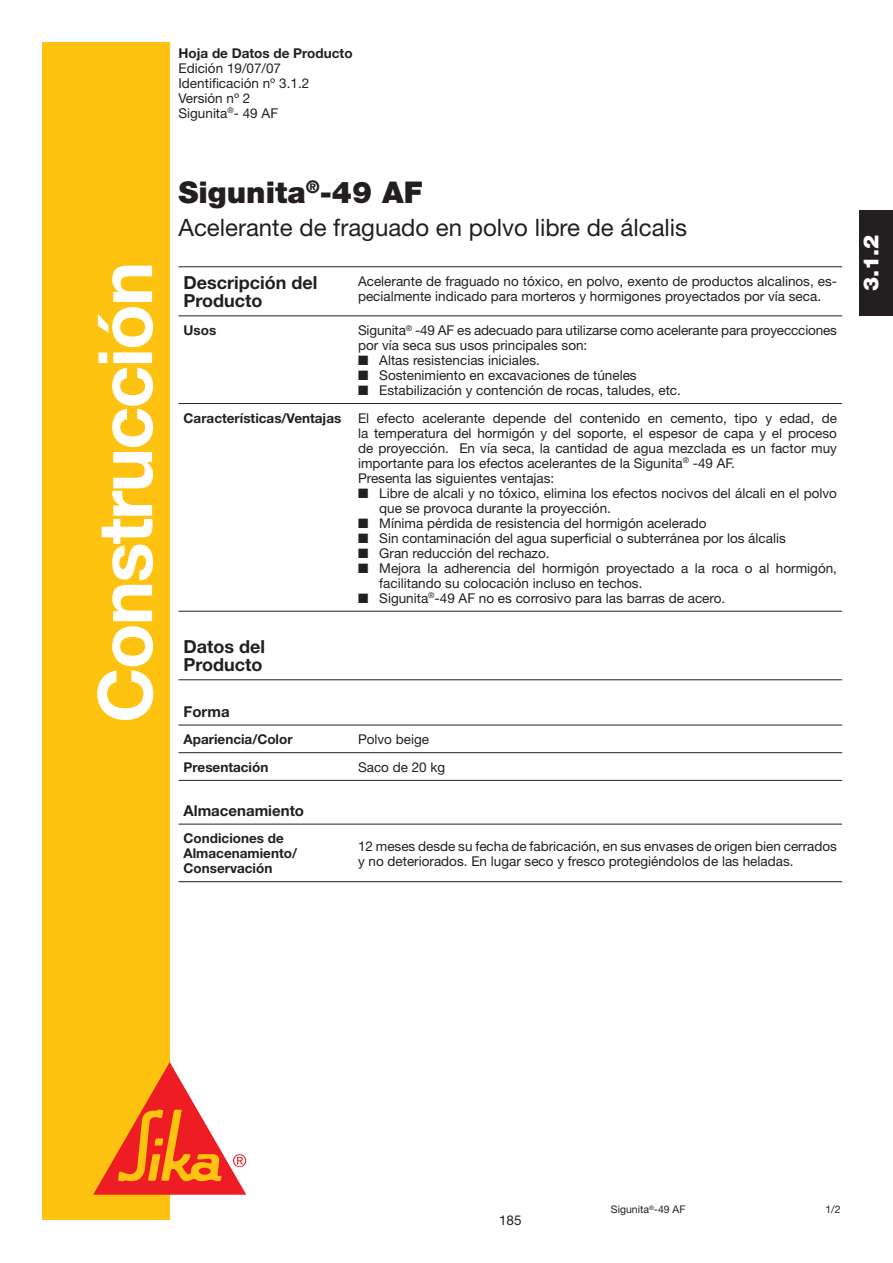
<style>
.page{position:relative;width:893px;height:1263px;background:#fff}
.page>*{position:absolute;margin:0;border:0;box-sizing:border-box;transform-origin:0 0}
.t1{font:700 75px "Helvetica Neue";letter-spacing:-.025em;color:#fff}
.t2{font:900 30px "Helvetica Neue";color:#231f20}
.t3{font:24px "Helvetica Neue";color:#231f20}
.t4{font:900 21px "Helvetica Neue";color:#fff}
.t5{font:700 18px/18px "Helvetica Neue";color:#231f20}
.t6{font:700 15px "Helvetica Neue";color:#231f20}
.t7{font:13.5px/15px "Helvetica Neue";color:#231f20}
.t8{font:700 13.5px/15px "Helvetica Neue";color:#231f20}
.t9{font:10.5px "Helvetica Neue";color:#231f20}
.s1{font-weight:700}
</style>
<div class="page">
<div style="left:42px;top:43px;width:128px;height:1177px;background:#fec210"></div>
<svg style="left:93px;top:1062px;width:153px;height:133px"></svg>
<hr style="left:178px;top:266px;width:664px;height:1px;background:#231f20">
<hr style="left:178px;top:315px;width:664px;height:1px;background:#231f20">
<hr style="left:178px;top:403px;width:664px;height:1px;background:#231f20">
<hr style="left:178px;top:611px;width:664px;height:1px;background:#231f20">
<hr style="left:178px;top:679px;width:664px;height:1px;background:#231f20">
<hr style="left:178px;top:725px;width:664px;height:1px;background:#231f20">
<hr style="left:178px;top:752px;width:664px;height:1px;background:#231f20">
<hr style="left:178px;top:780px;width:664px;height:1px;background:#231f20">
<hr style="left:178px;top:824px;width:664px;height:1px;background:#231f20">
<hr style="left:178px;top:881px;width:175px;height:1px;background:#231f20">
<hr style="left:353px;top:881px;width:489px;height:1px;background:#231f20">
<div style="left:859px;top:211px;width:33px;height:105px;background:#231f20"></div>
<h1 class="t1" style="left:99px;top:723px;width:463px;rotate:-90deg">Construcción</h1>
<p class="t8" style="left:178px;top:47px;width:176px">Hoja de Datos de Producto</p>
<p class="t7" style="left:178px;top:62px;width:132px">Edición 19/07/07<br>Identificación nº 3.1.2<br>Versión nº 2<br>Sigunita<sup>®</sup>- 49 AF</p>
<h2 class="t2" style="left:178px;top:182px;width:246px">Sigunita<sup>®</sup>-49 AF</h2>
<h3 class="t3" style="left:178px;top:219px;width:510px">Acelerante de fraguado en polvo libre de álcalis</h3>
<h3 class="t5" style="left:183px;top:276px;width:135px">Descripción del<br>Producto</h3>
<p class="t7" style="left:358px;top:275px;width:480px">Acelerante de fraguado no tóxico, en polvo, exento de productos alcalinos, es&shy;pecialmente indicado para morteros y hormigones proyectados por vía seca.</p>
<p class="t8" style="left:183px;top:324px;width:34px">Usos</p>
<p class="t7" style="left:358px;top:324px;width:480px">Sigunita<sup>®</sup> -49 AF es adecuado para utilizarse como acelerante para proyeccciones por vía seca sus usos principales son:</p>
<p class="t7" style="left:358px;top:354px;width:183px">■ Altas resistencias iniciales.</p>
<p class="t7" style="left:358px;top:369px;width:280px">■ Sostenimiento en excavaciones de túneles</p>
<p class="t7" style="left:183px;top:378px;width:655px;line-height:27.6px;text-indent:174px">■ Estabilización y contención de rocas, taludes, etc.<br><span class="s1">Características/Ventajas</span> El efecto acelerante depende del contenido en cemento, tipo y edad, de</p>
<p class="t7" style="left:358px;top:427px;width:480px">la temperatura del hormigón y del soporte, el espesor de capa y el proceso de proyección. En vía seca, la cantidad de agua mezclada es un factor muy importante para los efectos acelerantes de la Sigunita<sup>®</sup> -49 AF.<br>Presenta las siguientes ventajas:</p>
<p class="t7" style="left:379px;top:487px;width:459px;text-indent:-21px">■ Libre de alcali y no tóxico, elimina los efectos nocivos del álcali en el polvo que se provoca durante la proyección.</p>
<p class="t7" style="left:358px;top:517px;width:350px">■ Mínima pérdida de resistencia del hormigón acelerado</p>
<p class="t7" style="left:358px;top:532px;width:429px">■ Sin contaminación del agua superficial o subterránea por los álcalis</p>
<p class="t7" style="left:358px;top:547px;width:193px">■ Gran reducción del rechazo.</p>
<p class="t7" style="left:379px;top:562px;width:459px;text-indent:-21px">■ Mejora la adherencia del hormigón proyectado a la roca o al hormigón, facilitando su colocación incluso en techos.</p>
<p class="t7" style="left:358px;top:592px;width:369px">■ Sigunita<sup>®</sup>-49 AF no es corrosivo para las barras de acero.</p>
<h3 class="t5" style="left:183px;top:640px;width:83px">Datos del<br>Producto</h3>
<p class="t6" style="left:183px;top:706px;width:48px">Forma</p>
<p class="t8" style="left:183px;top:733px;width:110px">Apariencia/Color</p>
<p class="t7" style="left:358px;top:734px;width:72px">Polvo beige</p>
<p class="t8" style="left:183px;top:761px;width:86px">Presentación</p>
<p class="t7" style="left:358px;top:761px;width:89px">Saco de 20 kg</p>
<p class="t6" style="left:183px;top:805px;width:122px">Almacenamiento</p>
<p class="t8" style="left:183px;top:833px;width:115px">Condiciones de<br>Almacenamiento/<br>Conservación</p>
<p class="t7" style="left:358px;top:840px;width:480px">12 meses desde su fecha de fabricación, en sus envases de origen bien cerrados y no deteriorados. En lugar seco y fresco protegiéndolos de las heladas.</p>
<h3 class="t4" style="left:863px;top:291px;width:58px;rotate:-90deg">3.1.2</h3>
<p class="t7" style="left:499px;top:1214px;width:24px">185</p>
<p class="t9" style="left:611px;top:1206px;width:76px">Sigunita<sup>®</sup>-49 AF</p>
<p class="t9" style="left:825px;top:1206px;width:17px">1/2</p>
</div>
